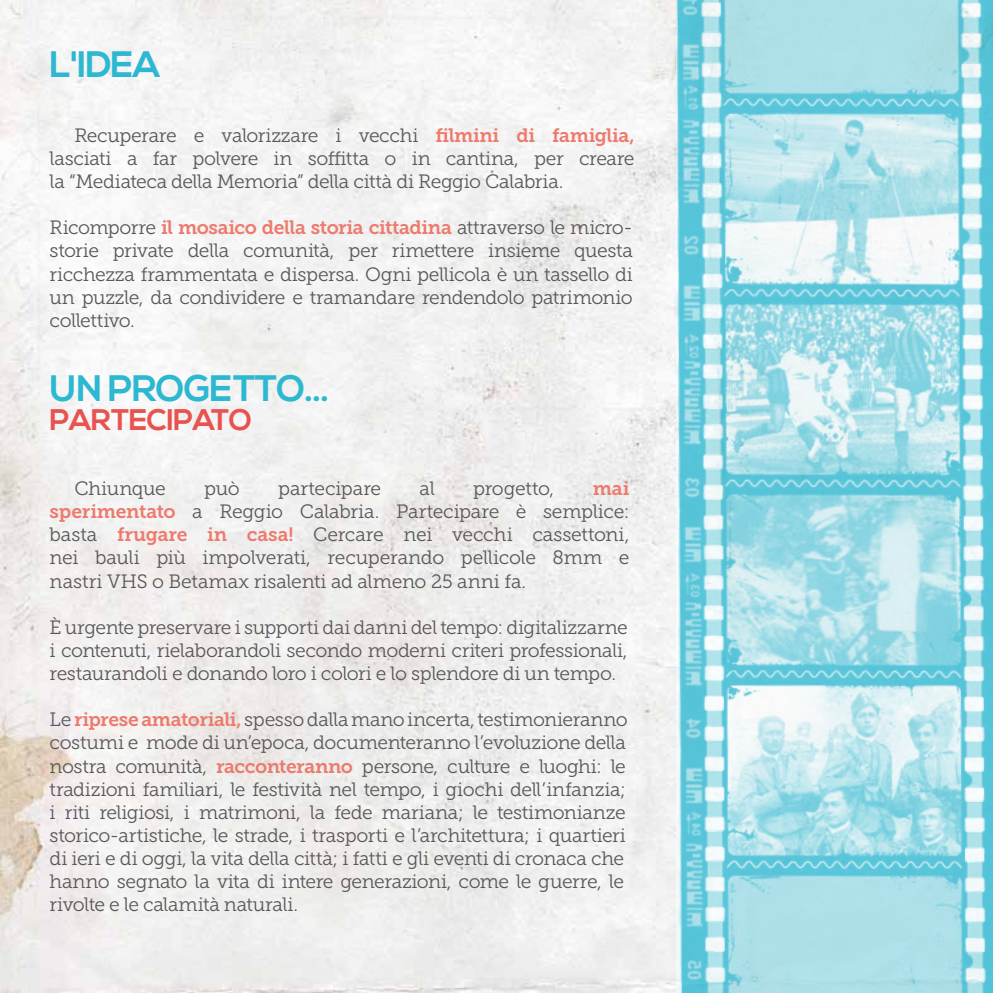
<style>
.page{position:relative;width:993px;height:993px;background:#fff}
.page>*{position:absolute;margin:0;border:0;box-sizing:border-box;transform-origin:0 0}
.t1{font:700 36.75px "Nexa";letter-spacing:-.025em;color:#2db8d2}
.t2{font:700 29.75px "Nexa";letter-spacing:-.025em;color:#e8524f}
.t3{font:19.25px/23.1px "Museo Slab 300";letter-spacing:-.02em;color:#58585a;text-align:justify}
.t4{font:19.25px "Museo Slab 700";letter-spacing:-.02em;color:#ed7a6d}
.s1{font-family:"Museo Slab 700";color:#ed7a6d}
.s2{font-family:"Museo Slab 300";color:#58585a}
</style>
<div class="page">
<img style="left:0;top:0;width:579px;height:992px">
<img style="left:579px;top:0;width:97px;height:992px">
<svg style="left:676px;top:0;width:316px;height:992px;background:#a6dee8"></svg>
<h1 class="t1" style="left:50px;top:43px;width:112px">L'IDEA</h1>
<p class="t3" style="left:50px;top:124px;width:586px;text-indent:25px">Recuperare e valorizzare i vecchi <span class="s1">filmini di famiglia, </span>lasciati a far polvere in soffitta o in cantina, per creare la “Mediateca della Memoria” della città di Reggio Calabria.</p>
<p class="t4" style="left:50px;top:217px;width:584px"><span class="s2">Ricomporre</span> il mosaico della storia cittadina <span class="s2">attraverso le micro-</span></p>
<p class="t3" style="left:50px;top:239px;width:584px">storie private della comunità, per rimettere insieme questa ricchezza frammentata e dispersa. Ogni pellicola è un tassello di un puzzle, da condividere e tramandare rendendolo patrimonio collettivo.</p>
<h1 class="t1" style="left:50px;top:366px;width:281px">UN PROGETTO...</h1>
<h2 class="t2" style="left:50px;top:403px;width:204px">PARTECIPATO</h2>
<p class="t3" style="left:74px;top:477px;width:93px">Chiunque</p>
<p class="t3" style="left:204px;top:477px;width:37px">può</p>
<p class="t3" style="left:278px;top:477px;width:104px">partecipare</p>
<p class="t3" style="left:419px;top:477px;width:17px">al</p>
<p class="t3" style="left:473px;top:477px;width:82px">progetto,</p>
<p class="t4" style="left:592px;top:477px;width:38px">mai</p>
<p class="t3" style="left:50px;top:500px;width:581px"><span class="s1">sperimentato</span> a Reggio Calabria. Partecipare è semplice: basta <span class="s1">frugare in casa!</span> Cercare nei vecchi cassettoni, nei bauli più impolverati, recuperando pellicole 8mm e nastri VHS o Betamax risalenti ad almeno 25 anni fa.</p>
<p class="t3" style="left:50px;top:615px;width:579px">È urgente preservare i supporti dai danni del tempo: digitalizzarne i contenuti, rielaborandoli secondo moderni criteri professionali, restaurandoli e donando loro i colori e lo splendore di un tempo.</p>
<p class="t3" style="left:50px;top:708px;width:579px;text-align:left">Le <span class="s1">riprese amatoriali,</span> spesso dalla mano incerta, testimonieranno costumi e mode di un’epoca, documenteranno l’evoluzione della nostra comunità, <span class="s1">racconteranno</span> persone, culture e luoghi: le tradizioni familiari, le festività nel tempo, i giochi dell’infanzia; i riti religiosi, i matrimoni, la fede mariana; le testimonianze storico-artistiche, le strade, i trasporti e l’architettura; i quartieri di ieri e di oggi, la vita della città; i fatti e gli eventi di cronaca che hanno segnato la vita di intere generazioni, come le guerre, le rivolte e le calamità naturali.</p>
</div>
